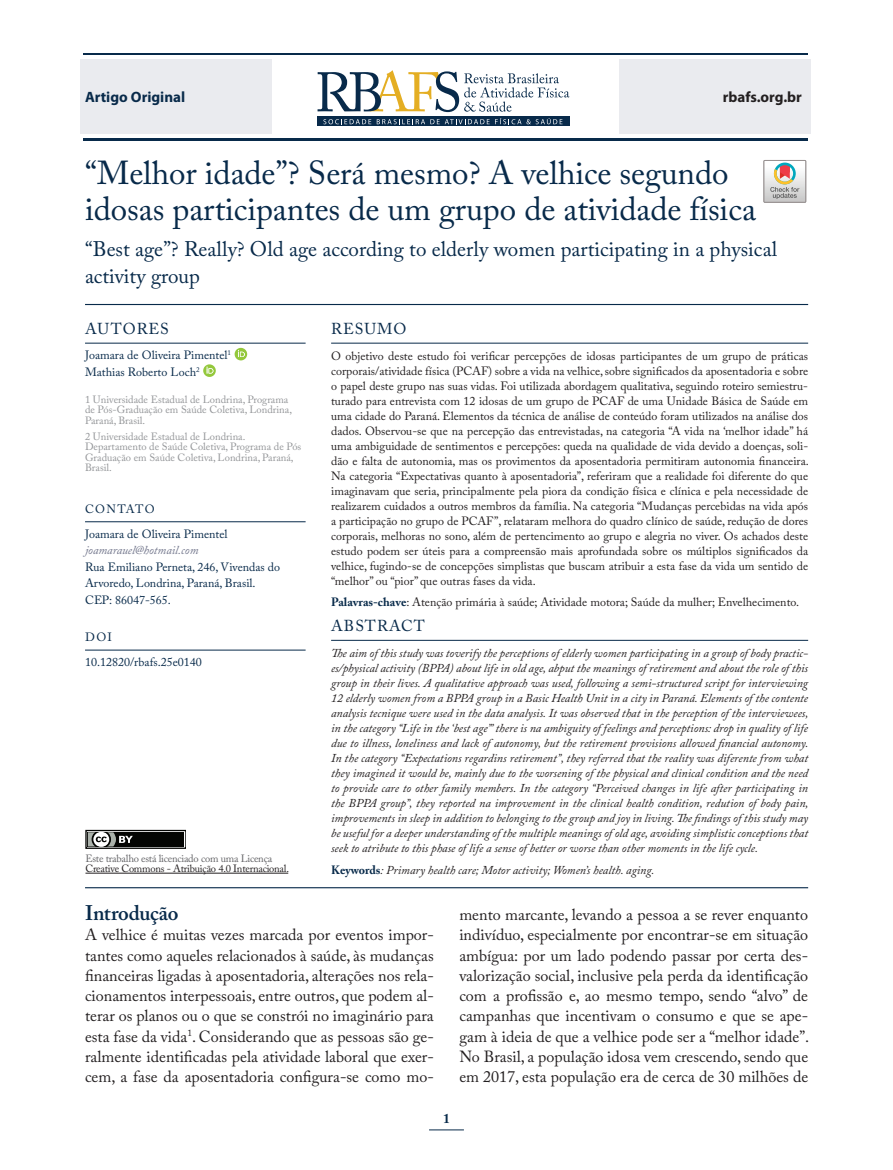
<style>
.page{position:relative;width:893px;height:1170px;background:#fff}
.page>*{position:absolute;margin:0;border:0;box-sizing:border-box;transform-origin:0 0}
.t1{font:33px/36px "Adobe Caslon Pro";letter-spacing:-.005em;color:#082a4a}
.t2{font:21px/27px "Adobe Caslon Pro";color:#082a4a}
.t3{font:600 21px "Adobe Caslon Pro";letter-spacing:-.015em;color:#082a4a}
.t4{font:16.05px/20.2px "Adobe Caslon Pro";color:#231f20;text-align:justify}
.t5{font:15.75px "Adobe Caslon Pro";letter-spacing:.065em;color:#082a4a}
.t6{font:700 15px "Myriad Pro";color:#082a4a}
.t7{font:700 15px "Myriad Pro";color:#231f20}
.t8{font:700 13.5px "Adobe Caslon Pro";color:#082a4a}
.t9{font:12px/15px "Adobe Caslon Pro";color:#231f20;text-align:justify}
.t10{font:italic 12px/15px "Adobe Caslon Pro";color:#231f20;text-align:justify}
.t11{font:12px/16.5px "Adobe Caslon Pro";color:#082a4a}
.t12{font:italic 12px "Adobe Caslon Pro";color:#71758b}
.t13{font:10.5px/10.5px "Adobe Caslon Pro";color:#939598}
.t14{font:10.5px "Adobe Caslon Pro";letter-spacing:-.02em;color:#231f20}
.t15{font:10.5px "Adobe Caslon Pro";letter-spacing:-.02em;color:#636366}
.s1{font-weight:700;color:#082a4a}
.s2{font-weight:700;font-style:normal;color:#082a4a}
</style>
<div class="page">
<div style="left:619px;top:59px;width:192px;height:75px;background:#eaebef"></div>
<div style="left:80px;top:59px;width:192px;height:75px;background:#eaebef"></div>
<hr style="left:83px;top:53px;width:725px;height:2px;background:#082a4a">
<hr style="left:83px;top:138px;width:725px;height:2px;background:#082a4a">
<svg style="left:318px;top:117px;width:252px;height:9px"></svg>
<svg style="left:323px;top:119px;width:48px;height:5px"></svg>
<svg style="left:377px;top:118px;width:185px;height:6px"></svg>
<svg style="left:318px;top:70px;width:251px;height:42px"></svg>
<hr style="left:429px;top:1129px;width:35px;height:1px;background:#082a4a">
<hr style="left:85px;top:304px;width:723px;height:1px;background:#082a4a">
<hr style="left:85px;top:343px;width:221px;height:1px;background:#082a4a">
<hr style="left:85px;top:521px;width:221px;height:1px;background:#082a4a">
<hr style="left:85px;top:649px;width:221px;height:1px;background:#082a4a">
<svg style="left:235px;top:348px;width:12px;height:12px"></svg>
<svg style="left:203px;top:364px;width:13px;height:13px"></svg>
<hr style="left:331px;top:343px;width:477px;height:1px;background:#082a4a">
<hr style="left:331px;top:640px;width:477px;height:1px;background:#082a4a">
<hr style="left:85px;top:887px;width:723px;height:1px;background:#082a4a">
<svg style="left:764px;top:160px;width:42px;height:42px"></svg>
<hr style="left:85px;top:872px;width:203px;height:1px;background:#231f20">
<div style="left:86px;top:830px;width:100px;height:18px;background:#d1d1d1"></div>
<div style="left:85px;top:829px;width:101px;height:19px;border:1px solid #040503"></div>
<div style="left:88px;top:832px;width:96px;height:14px;background:#040503"></div>
<svg style="left:85px;top:829px;width:48px;height:20px"></svg>
<p class="t6" style="left:85px;top:87px;width:102px">Artigo Original</p>
<p class="t7" style="left:723px;top:87px;width:81px">rbafs.org.br</p>
<h1 class="t1" style="left:85px;top:155px;width:673px">“Melhor idade”? Será mesmo? A velhice segundo idosas participantes de um grupo de atividade física</h1>
<h2 class="t2" style="left:85px;top:235px;width:693px">“Best age”? Really? Old age according to elderly women participating in a physical activity group</h2>
<h3 class="t5" style="left:85px;top:319px;width:85px">AUTORES</h3>
<p class="t11" style="left:85px;top:347px;width:148px">Joamara de Oliveira Pimentel<sup>1<br></sup>Mathias Roberto Loch<sup>2</sup></p>
<p class="t13" style="left:85px;top:394px;width:208px">1 Universidade Estadual de Londrina, Programa de Pós-Graduação em Saúde Coletiva, Londrina,<br>Paraná, Brasil.</p>
<p class="t13" style="left:85px;top:430px;width:218px">2 Universidade Estadual de Londrina.<br>Departamento de Saúde Coletiva, Programa de Pós Graduação em Saúde Coletiva, Londrina, Paraná, Brasil.</p>
<p class="t11" style="left:85px;top:496px;width:144px;line-height:25px">CONTATO<br>Joamara de Oliveira Pimentel</p>
<p class="t12" style="left:85px;top:543px;width:115px">joamarauel@hotmail.com</p>
<p class="t11" style="left:85px;top:558px;width:197px">Rua Emiliano Perneta, 246, Vivendas do<br>Arvoredo, Londrina, Paraná, Brasil.<br>CEP: 86047-565.</p>
<p class="t11" style="left:85px;top:624px;width:118px;line-height:25px">DOI<br>10.12820/rbafs.25e0140</p>
<h3 class="t5" style="left:331px;top:319px;width:77px">RESUMO</h3>
<p class="t9" style="left:331px;top:348px;width:479px">O objetivo deste estudo foi verificar percepções de idosas participantes de um grupo de práticas corporais/atividade física (PCAF) sobre a vida na velhice, sobre significados da aposentadoria e sobre o papel deste grupo nas suas vidas. Foi utilizada abordagem qualitativa, seguindo roteiro semiestru&shy;turado para entrevista com 12 idosas de um grupo de PCAF de uma Unidade Básica de Saúde em uma cidade do Paraná. Elementos da técnica de análise de conteúdo foram utilizados na análise dos dados. Observou-se que na percepção das entrevistadas, na categoria “A vida na ‘melhor idade” há uma ambiguidade de sentimentos e percepções: queda na qualidade de vida devido a doenças, soli&shy;dão e falta de autonomia, mas os provimentos da aposentadoria permitiram autonomia financeira.<br>Na categoria “Expectativas quanto à aposentadoria”, referiram que a realidade foi diferente do que imaginavam que seria, principalmente pela piora da condição física e clínica e pela necessidade de realizarem cuidados a outros membros da família. Na categoria “Mudanças percebidas na vida após a participação no grupo de PCAF”, relataram melhora do quadro clínico de saúde, redução de dores corporais, melhoras no sono, além de pertencimento ao grupo e alegria no viver. Os achados deste estudo podem ser úteis para a compreensão mais aprofundada sobre os múltiplos significados da velhice, fugindo-se de concepções simplistas que buscam atribuir a esta fase da vida um sentido de “melhor” ou “pior” que outras fases da vida.</p>
<p class="t9" style="left:331px;top:594px;width:470px"><span class="s1">Palavras-chave</span>: Atenção primária à saúde; Atividade motora; Saúde da mulher; Envelhecimento.</p>
<h3 class="t5" style="left:331px;top:616px;width:95px">ABSTRACT</h3>
<p class="t10" style="left:331px;top:645px;width:479px">The aim of this study was toverify the perceptions of elderly women participating in a group of body practic&shy;es/physical activity (BPPA) about life in old age, abput the meanings of retirement and about the role of this group in their lives. A qualitative approach was used, following a semi-structured script for interviewing 12 elderly women from a BPPA group in a Basic Health Unit in a city in Paraná. Elements of the contente analysis tecnique were used in the data analysis. It was observed that in the perception of the interviewees, in the category “Life in the ‘best age’” there is na ambiguity of feelings and perceptions: drop in quality of life due to illness, loneliness and lack of autonomy, but the retirement provisions allowed financial autonomy.<br>In the category “Expectations regardins retirement”, they referred that the reality was diferente from what they imagined it would be, mainly due to the worsening of the physical and clinical condition and the need to provide care to other family members. In the category “Perceived changes in life after participating in the BPPA group”, they reported na improvement in the clinical health condition, redution of body pain, improvements in sleep in addition to belonging to the group and joy in living. The findings of this study may be useful for a deeper understanding of the multiple meanings of old age, avoiding simplistic conceptions that seek to atribute to this phase of life a sense of better or worse than other moments in the life cycle.</p>
<p class="t10" style="left:331px;top:861px;width:325px"><span class="s2">Keywords</span>: Primary health care; Motor activity; Women’s health. aging.</p>
<p class="t15" style="left:85px;top:851px;width:188px">Este trabalho está licenciado com uma Licença</p>
<p class="t14" style="left:85px;top:862px;width:205px">Creative Commons - Atribuição 4.0 Internacional.</p>
<h2 class="t3" style="left:85px;top:900px;width:95px">Introdução</h2>
<p class="t4" style="left:85px;top:924px;width:350px">A velhice é muitas vezes marcada por eventos impor&shy;tantes como aqueles relacionados à saúde, às mudanças financeiras ligadas à aposentadoria, alterações nos rela&shy;cionamentos interpessoais, entre outros, que podem al&shy;terar os planos ou o que se constrói no imaginário para esta fase da vida<sup>1</sup>. Considerando que as pessoas são ge&shy;ralmente identificadas pela atividade laboral que exer&shy;cem, a fase da aposentadoria configura-se como mo-</p>
<p class="t4" style="left:459px;top:904px;width:351px">mento marcante, levando a pessoa a se rever enquanto indivíduo, especialmente por encontrar-se em situação ambígua: por um lado podendo passar por certa des&shy;valorização social, inclusive pela perda da identificação com a profissão e, ao mesmo tempo, sendo “alvo” de campanhas que incentivam o consumo e que se ape&shy;gam à ideia de que a velhice pode ser a “melhor idade”.<br>No Brasil, a população idosa vem crescendo, sendo que em 2017, esta população era de cerca de 30 milhões de</p>
<p class="t8" style="left:443px;top:1110px;width:8px">1</p>
</div>
